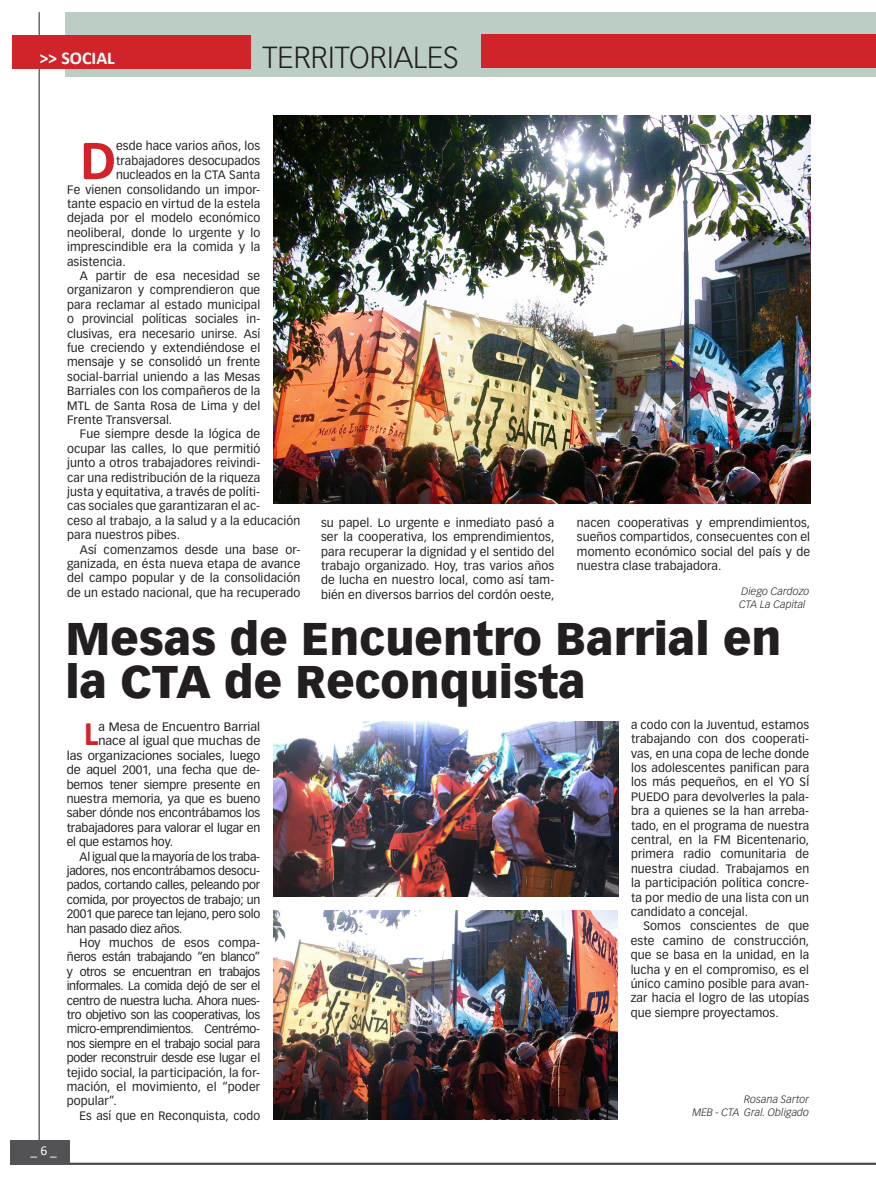
<style>
.page{position:relative;width:876px;height:1195px;background:#fff}
.page>*{position:absolute;margin:0;border:0;box-sizing:border-box;transform-origin:0 0}
.Texto_Columnas{font:700 57.3px "Calibri";color:#d1232a}
.t1{font:900 45px/43.5px "Vectora LH";color:#231f20}
.Texto_Columnas-2{font:700 34.65px "Calibri";color:#d1232a}
.t2{font:300 30px "Vectora LH";color:#231f20}
.t3{font:700 18px "Calibri";color:#fff}
.t4{font:13.5px "Calibri";color:#fff}
.Texto_Columnas-3{font:12px/14.4px "Vectora LH";letter-spacing:.01em;color:#231f20;text-align:justify}
.Texto_Columnas-4{font:12px "Vectora LH";letter-spacing:-.01em;color:#231f20}
.Texto_Columnas-5{font:12px "Vectora LH";letter-spacing:.01em;color:#231f20;scale:1.04 1}
.Texto_Columnas-6{font:12px "Vectora LH";letter-spacing:-.01em;color:#231f20;scale:1.04 1}
.Texto_Columnas-7{font:italic 300 10.5px "Vectora LH";letter-spacing:.015em;color:#231f20}
</style>
<div class="page">
<div style="left:65px;top:13px;width:811px;height:64px;background:#bccec3"></div>
<div style="left:482px;top:35px;width:394px;height:33px;background:#d1232a"></div>
<img style="left:273px;top:910px;width:345px;height:209px">
<hr style="left:59px;top:1163px;width:817px;height:1px;background:#231f20">
<hr style="left:59px;top:1164px;width:817px;height:1px;background:#231f20">
<hr style="left:39px;top:12px;width:1px;height:1147px;background:#231f20">
<div style="left:12px;top:36px;width:239px;height:33px;background:#d1232a"></div>
<img style="left:273px;top:116px;width:537px;height:388px">
<img style="left:273px;top:722px;width:345px;height:174px">
<div style="left:11px;top:1140px;width:59px;height:24px;background:#535355"></div>
<p class="t3" style="left:39px;top:46px;width:77px">&gt;&gt; SOCIAL</p>
<p class="t2" style="left:263px;top:40px;width:198px">TERRITORIALES</p>
<p class="Texto_Columnas" style="left:80px;top:124px;width:38px">D</p>
<p class="Texto_Columnas-3" style="left:116px;top:139px;width:146px">esde hace varios años, los</p>
<p class="Texto_Columnas-3" style="left:116px;top:153px;width:146px">trabajadores desocupados</p>
<p class="Texto_Columnas-3" style="left:116px;top:168px;width:146px">nucleados en la CTA Santa</p>
<p class="Texto_Columnas-3" style="left:67px;top:182px;width:195px">Fe vienen consolidando un impor-</p>
<p class="Texto_Columnas-3" style="left:67px;top:197px;width:195px">tante espacio en virtud de la estela</p>
<p class="Texto_Columnas-3" style="left:67px;top:211px;width:195px">dejada por el modelo económico</p>
<p class="Texto_Columnas-3" style="left:67px;top:225px;width:195px">neoliberal, donde lo urgente y lo</p>
<p class="Texto_Columnas-3" style="left:67px;top:240px;width:195px">imprescindible era la comida y la</p>
<p class="Texto_Columnas-3" style="left:67px;top:254px;width:60px">asistencia.</p>
<p class="Texto_Columnas-3" style="left:67px;top:269px;width:195px;text-indent:13px">A partir de esa necesidad se organizaron y comprendieron que para reclamar al estado municipal o provincial políticas sociales in&shy;clusivas, era necesario unirse. Así fue creciendo y extendiéndose el mensaje y se consolidó un frente social-barrial uniendo a las Mesas Barriales con los compañeros de la MTL de Santa Rosa de Lima y del Frente Transversal.</p>
<p class="Texto_Columnas-3" style="left:67px;top:427px;width:235px;text-align:left;text-indent:13px">Fue siempre desde la lógica de ocupar las calles, lo que permitió<br>junto a otros trabajadores reivindi-<br>car una redistribución de la riqueza<br>justa y equitativa, a través de políti-<br>cas sociales que garantizaran el ac-<br>ceso al trabajo, a la salud y a la educación para nuestros pibes.</p>
<p class="Texto_Columnas-3" style="left:67px;top:542px;width:235px;text-indent:13px">Así comenzamos desde una base or&shy;ganizada, en ésta nueva etapa de avance del campo popular y de la consolidación de un estado nacional, que ha recuperado</p>
<p class="Texto_Columnas-3" style="left:321px;top:515px;width:235px">su papel. Lo urgente e inmediato pasó a ser la cooperativa, los emprendimientos, para recuperar la dignidad y el sentido del trabajo organizado. Hoy, tras varios años de lucha en nuestro local, como así tam&shy;bién en diversos barrios del cordón oeste,</p>
<p class="Texto_Columnas-3" style="left:577px;top:515px;width:235px">nacen cooperativas y emprendimientos, sueños compartidos, consecuentes con el momento económico social del país y de nuestra clase trabajadora.</p>
<p class="Texto_Columnas-7" style="left:741px;top:585px;width:69px">Diego Cardozo</p>
<p class="Texto_Columnas-7" style="left:739px;top:598px;width:68px">CTA La Capital</p>
<p class="t1" style="left:65px;top:617px;width:717px">Mesas de Encuentro Barrial en la CTA de Reconquista</p>
<p class="Texto_Columnas-2" style="left:84px;top:712px;width:16px">L</p>
<p class="Texto_Columnas-3" style="left:98px;top:719px;width:163px">a Mesa de Encuentro Barrial</p>
<p class="Texto_Columnas-3" style="left:631px;top:717px;width:180px">a codo con la Juventud, estamos trabajando con dos cooperati&shy;vas, en una copa de leche donde los adolescentes panifican para los más pequeños, en el YO SÍ PUEDO para devolverles la pala&shy;bra a quienes se la han arreba&shy;tado, en el programa de nuestra central, en la FM Bicentenario, primera radio comunitaria de nuestra ciudad. Trabajamos en la participación política concre&shy;ta por medio de una lista con un candidato a concejal.</p>
<p class="Texto_Columnas-3" style="left:631px;top:919px;width:180px;text-indent:13px">Somos conscientes de que este camino de construcción, que se basa en la unidad, en la lucha y en el compromiso, es el único camino posible para avan&shy;zar hacia el logro de las utopías que siempre proyectamos.</p>
<p class="Texto_Columnas-5" style="left:98px;top:734px;width:157px">nace al igual que muchas de</p>
<p class="Texto_Columnas-5" style="left:67px;top:748px;width:188px">las organizaciones sociales, luego</p>
<p class="Texto_Columnas-6" style="left:67px;top:763px;width:188px">de aquel 2001, una fecha que de-</p>
<p class="Texto_Columnas-4" style="left:67px;top:777px;width:195px">bemos tener siempre presente en</p>
<p class="Texto_Columnas-4" style="left:67px;top:791px;width:195px">nuestra memoria, ya que es bueno</p>
<p class="Texto_Columnas-4" style="left:67px;top:806px;width:195px">saber dónde nos encontrábamos los</p>
<p class="Texto_Columnas-4" style="left:67px;top:820px;width:195px">trabajadores para valorar el lugar en</p>
<p class="Texto_Columnas-4" style="left:67px;top:835px;width:108px">el que estamos hoy.</p>
<p class="Texto_Columnas-3" style="left:67px;top:849px;width:195px;text-indent:13px">Al igual que la mayoría de los traba&shy;jadores, nos encontrábamos desocu&shy;pados, cortando calles, peleando por comida, por proyectos de trabajo; un 2001 que parece tan lejano, pero solo han pasado diez años.</p>
<p class="Texto_Columnas-3" style="left:67px;top:935px;width:195px;text-indent:13px">Hoy muchos de esos compa&shy;ñeros están trabajando “en blanco” y otros se encuentran en trabajos informales. La comida dejó de ser el centro de nuestra lucha. Ahora nues&shy;tro objetivo son las cooperativas, los micro-emprendimientos. Centrémo&shy;nos siempre en el trabajo social para poder reconstruir desde ese lugar el tejido social, la participación, la for&shy;mación, el movimiento, el “poder popular”.</p>
<p class="Texto_Columnas-3" style="left:80px;top:1108px;width:182px">Es así que en Reconquista, codo</p>
<p class="Texto_Columnas-7" style="left:744px;top:1093px;width:67px">Rosana Sartor</p>
<p class="Texto_Columnas-7" style="left:692px;top:1106px;width:118px">MEB - CTA Gral. Obligado</p>
<p class="t4" style="left:31px;top:1142px;width:28px">_ 6 _</p>
</div>
